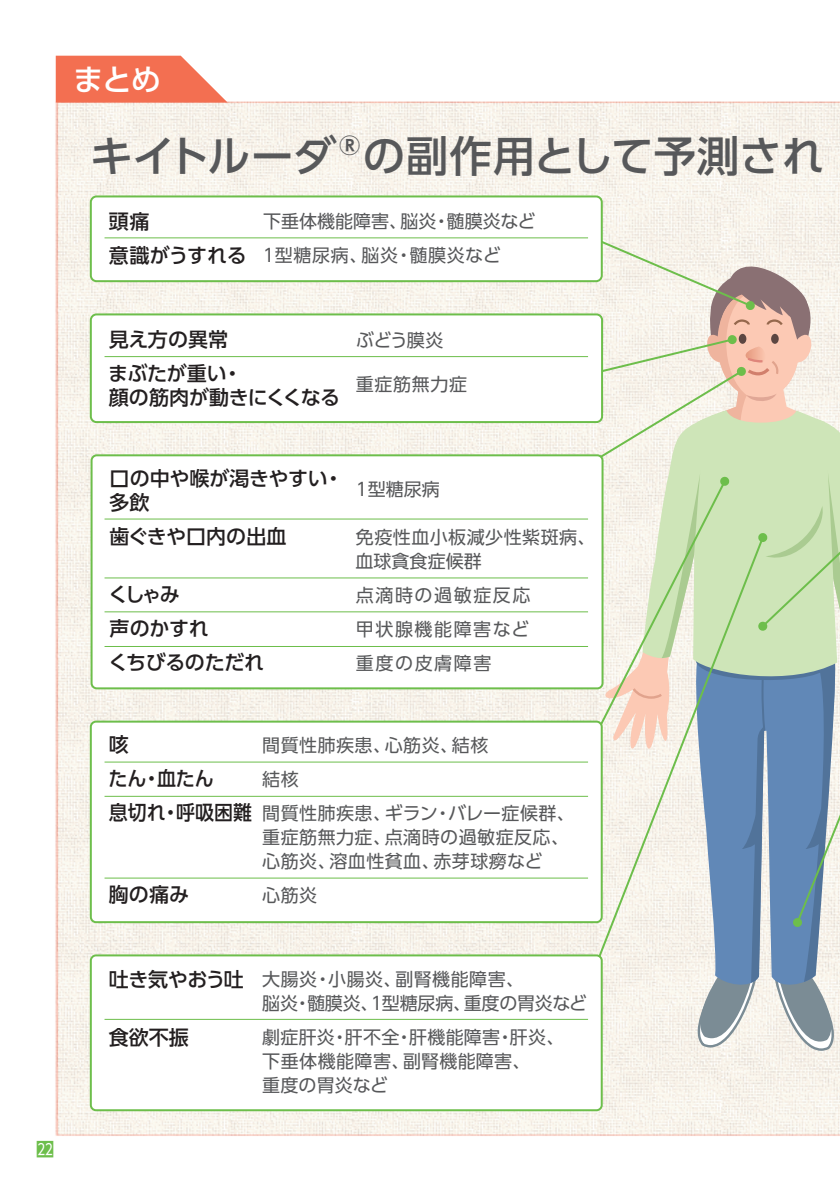
<style>
.page{position:relative;width:840px;height:1191px;background:#fff}
.page>*{position:absolute;margin:0;border:0;box-sizing:border-box;transform-origin:0 0}
.t1{font:500 42.4px "UD Shin Go Pr 6";color:#57585a}
.t2{font:500 30.4px "UD Shin Go Pr 6";color:#fff}
.t3{font:500 20px/34px "UD Shin Go Pr 6";letter-spacing:-.01em;color:#231f20}
.t4{font:500 20px/34px "UD Shin Go Pr 6";letter-spacing:.01em;color:#231f20}
.t5{font:18px/24px "UD Shin Go Pr 6";letter-spacing:.025em;color:#57585a}
.t6{font:18px/24px "UD Shin Go Pr 6";letter-spacing:-.005em;color:#57585a}
.t7{font:18px/34px "UD Shin Go Pr 6";color:#57585a}
</style>
<div class="page">
<img style="left:55px;top:101px;width:784px;height:1035px">
<svg style="left:575px;top:231px;width:264px;height:829px;background:#cbd3ca"></svg>
<svg style="left:55px;top:55px;width:173px;height:49px;background:#f4876f"></svg>
<div style="left:91px;top:955px;width:510px;height:155px;background:#fff;border-radius:5px"></div>
<div style="left:90px;top:954px;width:512px;height:157px;border:2px solid #6dbe4b;border-radius:5px"></div>
<hr style="left:104px;top:1018px;width:483px;height:1px;background:#6dbe4b">
<div style="left:91px;top:196px;width:510px;height:85px;background:#fff;border-radius:6px"></div>
<div style="left:90px;top:195px;width:512px;height:87px;border:2px solid #6dbe4b;border-radius:6px"></div>
<hr style="left:104px;top:237px;width:483px;height:1px;background:#6dbe4b">
<div style="left:91px;top:314px;width:510px;height:108px;background:#fff;border-radius:6px"></div>
<div style="left:90px;top:313px;width:512px;height:110px;border:2px solid #6dbe4b;border-radius:6px"></div>
<hr style="left:104px;top:356px;width:483px;height:1px;background:#6dbe4b">
<div style="left:91px;top:455px;width:511px;height:233px;background:#fff;border-radius:5px"></div>
<div style="left:90px;top:454px;width:513px;height:235px;border:2px solid #6dbe4b;border-radius:5px"></div>
<hr style="left:104px;top:518px;width:483px;height:1px;background:#6dbe4b">
<hr style="left:104px;top:611px;width:483px;height:1px;background:#6dbe4b">
<hr style="left:104px;top:646px;width:483px;height:1px;background:#6dbe4b">
<hr style="left:104px;top:577px;width:483px;height:1px;background:#6dbe4b">
<div style="left:91px;top:721px;width:510px;height:201px;background:#fff;border-radius:5px"></div>
<div style="left:90px;top:720px;width:512px;height:203px;border:2px solid #6dbe4b;border-radius:5px"></div>
<hr style="left:104px;top:761px;width:483px;height:1px;background:#6dbe4b">
<hr style="left:104px;top:877px;width:483px;height:1px;background:#6dbe4b">
<hr style="left:104px;top:796px;width:483px;height:1px;background:#6dbe4b">
<h2 class="t2" style="left:73px;top:55px;width:89px">まとめ</h2>
<h1 class="t1" style="left:90px;top:122px;width:734px">キイトルーダ®の副作用として予測され</h1>
<p class="t4" style="left:109px;top:204px;width:139px">頭痛<br>意識がうすれる</p>
<p class="t7" style="left:259px;top:204px;width:277px">下垂体機能障害、脳炎・髄膜炎など<br>１型糖尿病、脳炎・髄膜炎など</p>
<p class="t3" style="left:108px;top:322px;width:136px">見え方の異常まぶたが重い・</p>
<p class="t3" style="left:109px;top:380px;width:233px">顔の筋肉が動きにくくなる</p>
<p class="t5" style="left:355px;top:327px;width:89px">ぶどう膜炎</p>
<p class="t5" style="left:356px;top:371px;width:113px">重症筋無力症</p>
<p class="t3" style="left:109px;top:466px;width:235px;line-height:24px">口の中や喉が渇きやすい・多飲</p>
<p class="t3" style="left:109px;top:519px;width:178px">歯ぐきや口内の出血</p>
<p class="t3" style="left:108px;top:577px;width:157px">くしゃみ<br>声のかすれ<br>くちびるのただれ</p>
<p class="t5" style="left:356px;top:476px;width:85px">1型糖尿病</p>
<p class="t5" style="left:355px;top:524px;width:241px">免疫性血小板減少性紫斑病、血球貪食症候群</p>
<p class="t5" style="left:356px;top:577px;width:176px;line-height:34px;text-align:justify">点滴時の過敏症反応甲状腺機能障害など重度の皮膚障害</p>
<p class="t3" style="left:109px;top:727px;width:145px">咳<br>たん・血たん<br>息切れ・呼吸困難</p>
<p class="t3" style="left:109px;top:877px;width:82px">胸の痛み</p>
<p class="t5" style="left:262px;top:728px;width:314px;line-height:34px">間質性肺疾患、心筋炎、結核<br>結核<br>間質性肺疾患、ギラン・バレー症候群、</p>
<p class="t5" style="left:262px;top:825px;width:308px">重症筋無力症、点滴時の過敏症反応、心筋炎、溶血性貧血、赤芽球癆など</p>
<p class="t5" style="left:262px;top:883px;width:56px">心筋炎</p>
<p class="t3" style="left:109px;top:961px;width:136px">吐き気やおう吐</p>
<p class="t3" style="left:109px;top:1019px;width:81px">食欲不振</p>
<p class="t6" style="left:262px;top:966px;width:326px">大腸炎・小腸炎、副腎機能障害、<br>脳炎・髄膜炎、1型糖尿病、重度の胃炎など</p>
<p class="t5" style="left:262px;top:1024px;width:303px">劇症肝炎・肝不全・肝機能障害・肝炎、下垂体機能障害、副腎機能障害、<br>重度の胃炎など</p>
</div>
